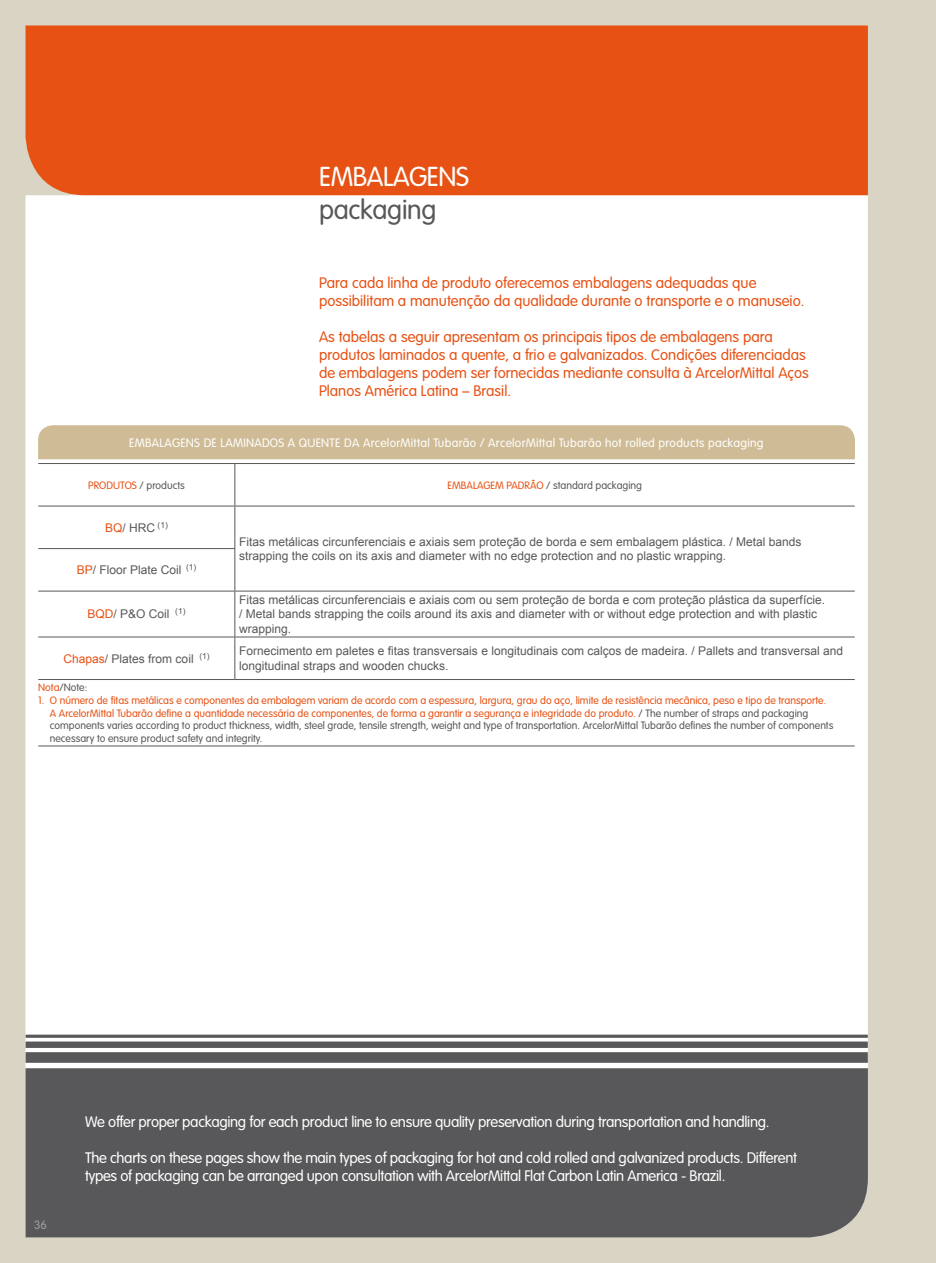
<style>
.page{position:relative;width:936px;height:1263px;background:#fff}
.page>*{position:absolute;margin:0;border:0;box-sizing:border-box;transform-origin:0 0}
.t1{font:300 27px "VAG Rounded Std";color:#fff}
.t2{font:300 27px "VAG Rounded Std";letter-spacing:-.01em;color:#58585a}
.t3{font:300 15px/18px "VAG Rounded Std";color:#e75113}
.t4{font:300 15px/18px "VAG Rounded Std";letter-spacing:-.02em;color:#fff}
.t5{font:12px/14.4px "Arial";color:#58585a}
.t6{font:300 12px "VAG Rounded";letter-spacing:.025em;color:#fff}
.t7{font:300 12px "VAG Rounded";color:#9d9ea0}
.t8{font:300 10.5px/12.6px "VAG Rounded Std";color:#e75113}
.t9{font:300 10.5px "VAG Rounded";color:#58585a}
.t10{font:300 10.5px "VAG Rounded Std";color:#58585a}
.s1{color:#e75113}
.s2{color:#58585a}
</style>
<div class="page">
<div style="left:0;top:0;width:935px;height:1263px;background:#d9d4c3"></div>
<div style="left:26px;top:195px;width:841px;height:873px;background:#fff"></div>
<div style="left:26px;top:26px;width:841px;height:169px;background:#e75113"></div>
<div style="left:26px;top:1052px;width:841px;height:11px;background:#58585a"></div>
<div style="left:26px;top:1041px;width:841px;height:7px;background:#58585a"></div>
<hr style="left:26px;top:1035px;width:841px;height:3px;background:#58585a">
<div style="left:26px;top:1068px;width:841px;height:169px;background:#58585a"></div>
<hr style="left:38px;top:463px;width:197px;height:1px;background:#58585a">
<hr style="left:235px;top:463px;width:619px;height:1px;background:#58585a">
<hr style="left:234px;top:464px;width:1px;height:42px;background:#58585a">
<hr style="left:38px;top:506px;width:197px;height:1px;background:#58585a">
<hr style="left:235px;top:506px;width:619px;height:1px;background:#58585a">
<hr style="left:234px;top:506px;width:1px;height:42px;background:#58585a">
<hr style="left:235px;top:591px;width:619px;height:1px;background:#58585a">
<hr style="left:234px;top:591px;width:1px;height:46px;background:#58585a">
<hr style="left:38px;top:637px;width:197px;height:1px;background:#58585a">
<hr style="left:235px;top:637px;width:619px;height:1px;background:#58585a">
<hr style="left:234px;top:637px;width:1px;height:42px;background:#58585a">
<hr style="left:38px;top:679px;width:197px;height:1px;background:#58585a">
<hr style="left:235px;top:679px;width:619px;height:1px;background:#58585a">
<hr style="left:38px;top:746px;width:197px;height:1px;background:#58585a">
<hr style="left:235px;top:746px;width:619px;height:1px;background:#58585a">
<hr style="left:38px;top:548px;width:197px;height:1px;background:#58585a">
<hr style="left:234px;top:549px;width:1px;height:42px;background:#58585a">
<hr style="left:38px;top:591px;width:197px;height:1px;background:#58585a">
<div style="left:38px;top:425px;width:816px;height:34px;background:#cfbc96"></div>
<h1 class="t1" style="left:319px;top:161px;width:28px">Embalagens</h1>
<h1 class="t2" style="left:319px;top:194px;width:119px">packaging</h1>
<p class="t3" style="left:319px;top:274px;width:487px">Para cada linha de produto oferecemos embalagens adequadas que possibilitam a manutenção da qualidade durante o transporte e o manuseio.</p>
<p class="t3" style="left:319px;top:328px;width:491px">As tabelas a seguir apresentam os principais tipos de embalagens para produtos laminados a quente, a frio e galvanizados. Condições diferenciadas de embalagens podem ser fornecidas mediante consulta à ArcelorMittal Aços Planos América Latina – Brasil.</p>
<p class="t6" style="left:129px;top:435px;width:636px">EMBALAGENS DE LAMINADOS A QUENTE DA ArcelorMittal Tubarão / ArcelorMittal Tubarão hot rolled products packaging</p>
<p class="t9" style="left:88px;top:479px;width:98px"><span class="s1">PRODUTOS</span> / products</p>
<p class="t9" style="left:447px;top:479px;width:196px"><span class="s1">EMBALAGEM PADRÃO</span> / standard packaging</p>
<p class="t5" style="left:105px;top:520px;width:64px"><span class="s1">BQ</span>/ HRC <sup>(1)</sup></p>
<p class="t5" style="left:239px;top:534px;width:564px">Fitas metálicas circunferenciais e axiais sem proteção de borda e sem embalagem plástica. / Metal bands strapping the coils on its axis and diameter with no edge protection and no plastic wrapping.</p>
<p class="t5" style="left:77px;top:563px;width:121px"><span class="s1">BP</span>/ Floor Plate Coil <sup>(1)</sup></p>
<p class="t5" style="left:88px;top:607px;width:99px"><span class="s1">BQD</span>/ P&amp;O Coil <sup>(1)</sup></p>
<p class="t5" style="left:239px;top:593px;width:587px">Fitas metálicas circunferenciais e axiais com ou sem proteção de borda e com proteção plástica da superfície. / Metal bands strapping the coils around its axis and diameter with or without edge protection and with plastic wrapping.</p>
<p class="t5" style="left:63px;top:651px;width:147px"><span class="s1">Chapas</span>/ Plates from coil <sup>(1)</sup></p>
<p class="t5" style="left:239px;top:644px;width:605px">Fornecimento em paletes e fitas transversais e longitudinais com calços de madeira. / Pallets and transversal and longitudinal straps and wooden chucks.</p>
<p class="t10" style="left:38px;top:682px;width:50px"><span class="s1">Nota</span>/Note:</p>
<p class="t8" style="left:50px;top:694px;width:785px;text-indent:-12px">1. O número de fitas metálicas e componentes da embalagem variam de acordo com a espessura, largura, grau do aço, limite de resistência mecânica, peso e tipo de transporte.<br>A ArcelorMittal Tubarão define a quantidade necessária de componentes, de forma a garantir a segurança e integridade do produto. <span class="s2">/ The number of straps and packaging components varies according to product thickness, width, steel grade, tensile strength, weight and type of transportation. ArcelorMittal Tubarão defines the number of components necessary to ensure product safety and integrity.</span></p>
<p class="t7" style="left:34px;top:1218px;width:14px">36</p>
<p class="t4" style="left:85px;top:1113px;width:686px">We offer proper packaging for each product line to ensure quality preservation during transportation and handling.</p>
<p class="t4" style="left:85px;top:1149px;width:713px">The charts on these pages show the main types of packaging for hot and cold rolled and galvanized products. Different types of packaging can be arranged upon consultation with ArcelorMittal Flat Carbon Latin America - Brazil.</p>
</div>
